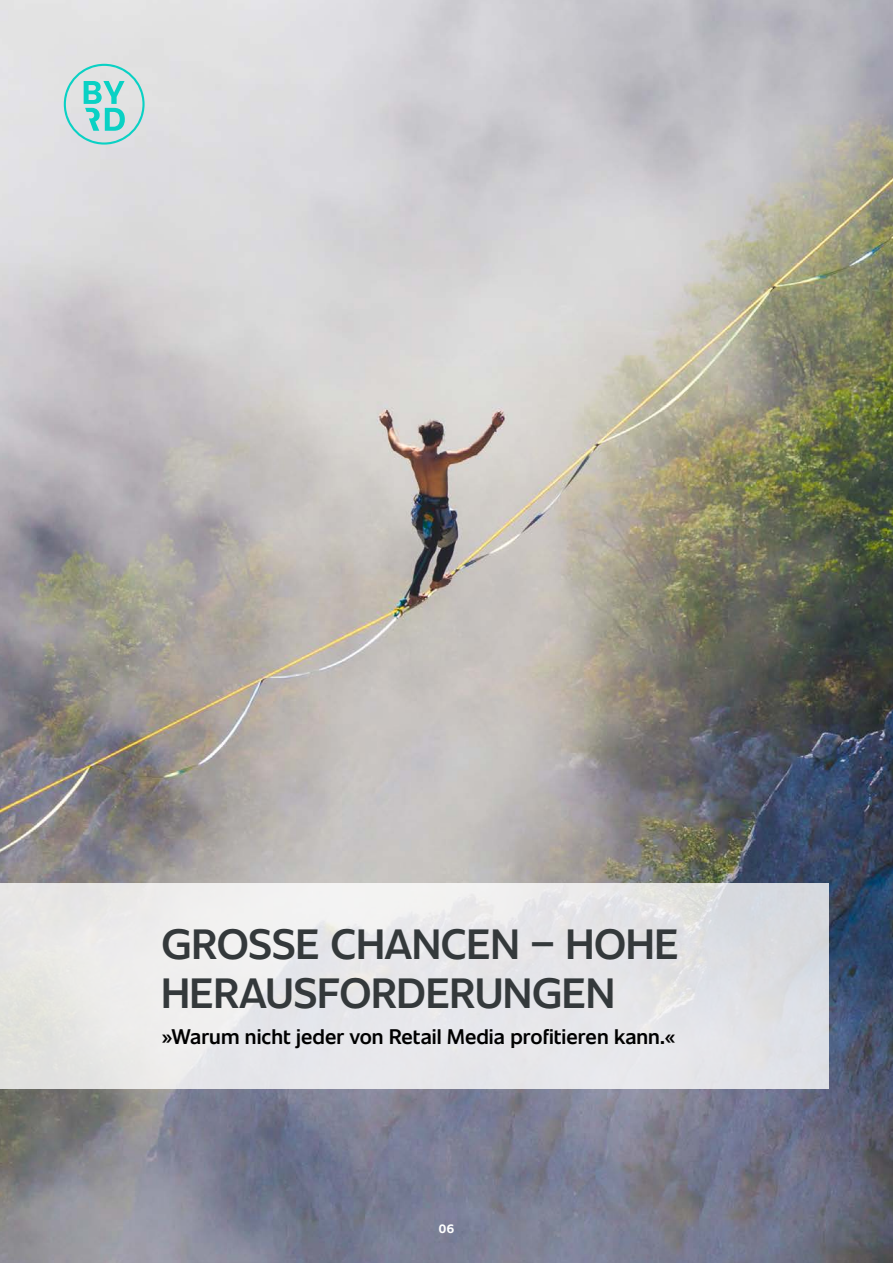
<style>
.page{position:relative;width:893px;height:1263px;background:#fff}
.page>*{position:absolute;margin:0;border:0;box-sizing:border-box;transform-origin:0 0}
.t1{font:600 42px/49.5px "Unitext";color:#34393b}
.t2{font:600 21px "Unitext";color:#000}
.t3{font:700 12px "Unitext";color:#fff}
</style>
<div class="page">
<img style="left:0;top:0;width:893px;height:1263px">
<div style="left:0;top:883px;width:829px;height:206px;background:linear-gradient(to right,#edeceb,#e0e1e7)"></div>
<svg style="left:64px;top:64px;width:81px;height:81px;background:#b1dcdb"></svg>
<h1 class="t1" style="left:162px;top:917px;width:518px">GROSSE CHANCEN – HOHE<br>HERAUSFORDERUNGEN</h1>
<p class="t2" style="left:162px;top:1021px;width:516px">»Warum nicht jeder von Retail Media profitieren kann.«</p>
<p class="t3" style="left:439px;top:1220px;width:17px">06</p>
</div>
